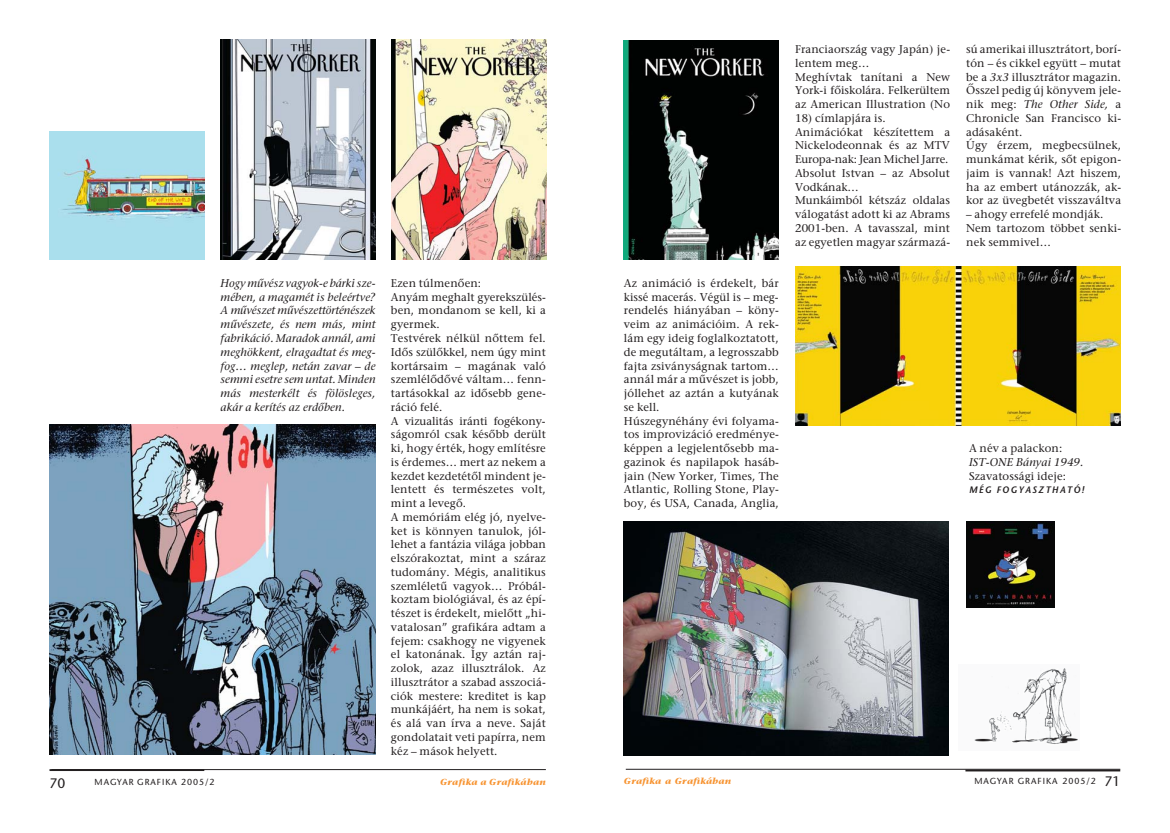
<style>
.page{position:relative;width:1170px;height:833px;background:#fff}
.page>*{position:absolute;margin:0;border:0;box-sizing:border-box;transform-origin:0 0}
.t1{font:13.75px "Stone Sans H";color:#231f20}
.t2{font:11.25px/13.8px "Stone Seriff H";letter-spacing:.01em;color:#231f20}
.t3{font:11.25px/13.8px "Stone Serif Italic H";letter-spacing:.01em;color:#231f20;text-align:justify}
.t4{font:9.38px "Ston San Sem Italic H";letter-spacing:.145em;color:#231f20}
.t5{font:8.75px "Stone Sans H";letter-spacing:.115em;color:#231f20}
.t6{font:8.75px "Stone Serif Bold Italic H";letter-spacing:.03em;color:#f79432}
.s1{font-family:"Stone Serif Italic H"}
.s2{font-family:"Stone Seriff H"}
.s3{font-size:13.75px}
</style>
<div class="page">
<svg style="left:623px;top:40px;width:498px;height:732px"></svg>
<img style="left:49px;top:39px;width:498px;height:732px">
<p class="t3" style="left:220px;top:277px;width:156px">Hogy mûvész vagyok-e bárki sze&shy;mében, a magamét is beleértve?<br>A mûvészet mûvészettörténészek mûvészete, és nem más, mint fabrikáció. Maradok annál, ami meghökkent, elragadtat és meg&shy;fog… meglep, netán zavar – de semmi esetre sem untat. Minden más mesterkélt és fölösleges, akár a kerítés az erdôben.</p>
<p class="t2" style="left:391px;top:277px;width:156px">Ezen túlmenôen:<br>Anyám meghalt gyerekszülés&shy;ben, mondanom se kell, ki a gyermek.<br>Testvérek nélkül nôttem fel.<br>Idôs szülôkkel, nem úgy mint kortársaim – magának való szemlélôdôvé váltam… fenn&shy;tartásokkal az idôsebb gene&shy;ráció felé.<br>A vizualitás iránti fogékony&shy;ságomról csak késôbb derült ki, hogy érték, hogy említésre is érdemes… mert az nekem a kezdet kezdetétôl mindent je&shy;lentett és természetes volt, mint a levegô.<br>A memóriám elég jó, nyelve&shy;ket is könnyen tanulok, jól&shy;lehet a fantázia világa jobban elszórakoztat, mint a száraz tudomány. Mégis, analitikus szemléletû vagyok… Próbál&shy;koztam biológiával, és az épí&shy;tészet is érdekelt, mielôtt „hi&shy;vatalosan” grafikára adtam a fejem: csakhogy ne vigyenek el katonának. Így aztán raj&shy;zolok, azaz illusztrálok. Az illusztrátor a szabad asszociá&shy;ciók mestere: kreditet is kap munkájáért, ha nem is sokat, és alá van írva a neve. Saját gondolatait veti papírra, nem kéz – mások helyett.</p>
<p class="t1" style="left:49px;top:776px;width:17px">70</p>
<p class="t5" style="left:94px;top:778px;width:121px">MAGYAR GRAFIKA 2005/2</p>
<p class="t6" style="left:440px;top:778px;width:107px">Grafika a Grafikában</p>
<p class="t2" style="left:624px;top:277px;width:156px">Az animáció is érdekelt, bár kissé macerás. Végül is – meg&shy;rendelés hiányában – köny&shy;veim az animációim. A rek&shy;lám egy ideig foglalkoztatott, de megutáltam, a legrosszabb fajta zsiványságnak tartom… annál már a mûvészet is jobb, jóllehet az aztán a kutyának se kell.<br>Húszegynéhány évi folyama&shy;tos improvizáció eredménye&shy;képpen a legjelentôsebb ma&shy;gazinok és napilapok hasáb&shy;jain (New Yorker, Times, The<br>Atlantic, Rolling Stone, Play&shy;boy, és USA, Canada, Anglia,</p>
<p class="t2" style="left:795px;top:44px;width:156px">Franciaország vagy Japán) je&shy;lentem meg…<br>Meghívtak tanítani a New<br>York-i fôiskolára. Felkerültem az American Illustration (No</p>
<p class="t2" style="left:795px;top:112px;width:156px">18) címlapjára is.<br>Animációkat készítettem a<br>Nickelodeonnak és az MTV<br>Europa-nak: Jean Michel Jarre.<br>Absolut Istvan – az Absolut<br>Vodkának…<br>Munkáimból kétszáz oldalas válogatást adott ki az Abrams<br>2001-ben. A tavasszal, mint az egyetlen magyar származá-</p>
<p class="t2" style="left:966px;top:44px;width:156px;text-align:justify">sú amerikai illusztrátort, borí&shy;tón – és cikkel együtt – mutat be a <span class="s1">3x3</span> illusztrátor magazin.<br>Ôsszel pedig új könyvem jele-</p>
<p class="t3" style="left:966px;top:98px;width:156px"><span class="s2">nik meg:</span> The Other Side, <span class="s2">a</span></p>
<p class="t2" style="left:966px;top:112px;width:156px">Chronicle San Francisco ki&shy;adásaként.<br>Úgy érzem, megbecsülnek, munkámat kérik, sôt epigon&shy;jaim is vannak! Azt hiszem, ha az embert utánozzák, ak&shy;kor az üvegbetét visszaváltva</p>
<p class="t2" style="left:966px;top:209px;width:156px">– ahogy errefelé mondják.<br>Nem tartozom többet senki&shy;nek semmivel…</p>
<p class="t2" style="left:968px;top:442px;width:95px">A név a palackon:</p>
<p class="t3" style="left:968px;top:455px;width:116px">IST-ONE Bányai 1949.</p>
<p class="t2" style="left:968px;top:470px;width:98px">Szavatossági ideje:</p>
<p class="t4" style="left:968px;top:485px;width:117px">MÉG FOGYASZTHATÓ!</p>
<p class="t6" style="left:624px;top:776px;width:109px">Grafika a Grafikában</p>
<p class="t5" style="left:974px;top:776px;width:147px">MAGYAR GRAFIKA 2005/2 <span class="s3">71</span></p>
</div>
